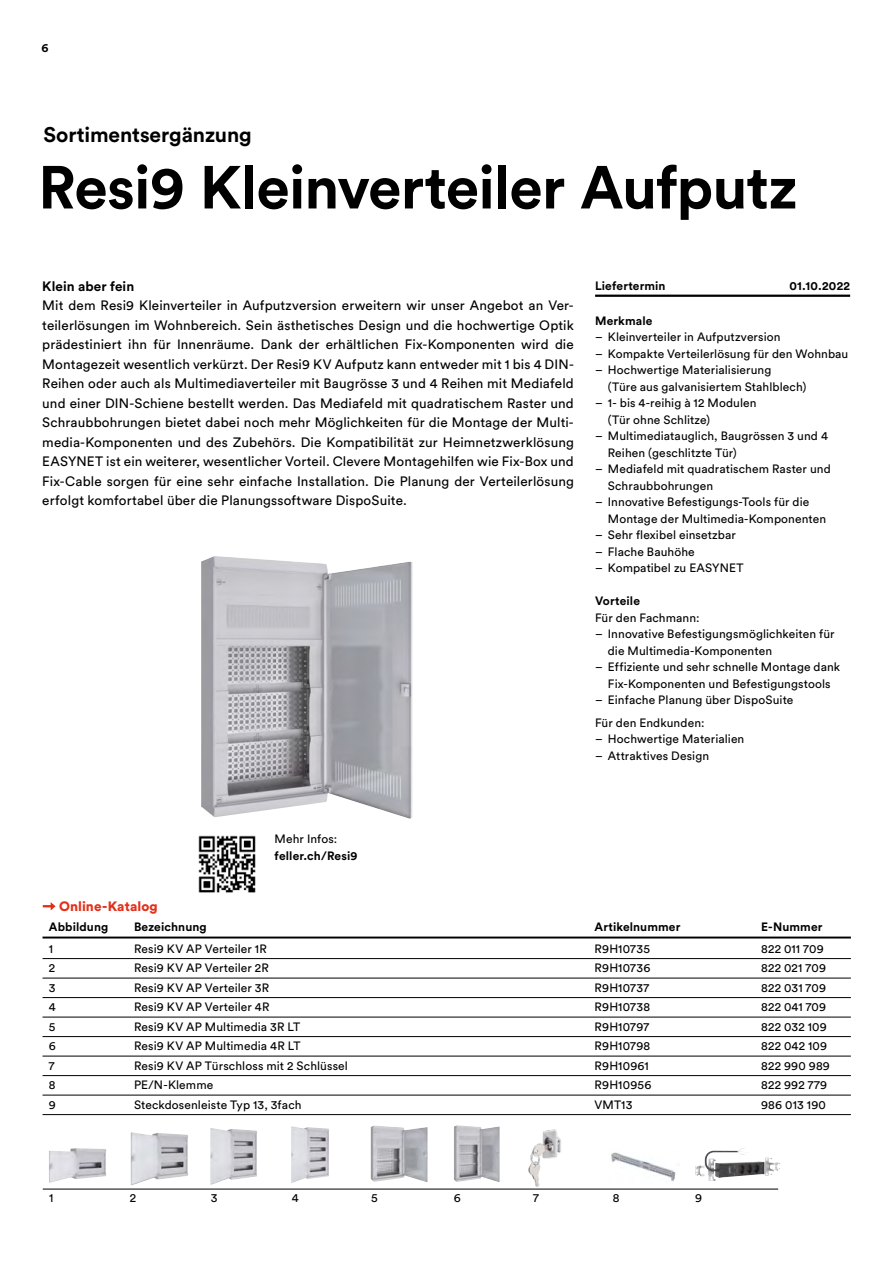
<style>
.page{position:relative;width:893px;height:1263px;background:#fff}
.page>*{position:absolute;margin:0;border:0;box-sizing:border-box;transform-origin:0 0}
.t1{font:700 60px "Circular Std";letter-spacing:-.015em;color:#000}
.t2{font:700 21px "Circular Std";letter-spacing:-.005em;color:#000}
.Fliesstext{font:13.5px/19.5px "Circular Std";letter-spacing:.01em;color:#000;text-align:justify}
.LINK_ROT{font:900 13.5px "Circular Std";letter-spacing:.005em;color:#e4301b}
.t3{font:700 13.5px "Circular Std";letter-spacing:.01em;color:#000}
.Sortiment_Inhalt{font:12px/16.5px "Circular Std";letter-spacing:.01em;color:#000}
.Sortiment_Inhalt_Tit{font:700 12px "Circular Std";letter-spacing:.01em;color:#000}
.Liefertermin_Linie_ü{font:700 12px "Circular Std";letter-spacing:.015em;color:#000}
</style>
<div class="page">
<hr style="left:43px;top:1189px;width:735px;height:1px;background:#000">
<img style="left:201px;top:556px;width:211px;height:263px">
<img style="left:49px;top:1148px;width:57px;height:34px">
<img style="left:131px;top:1132px;width:57px;height:53px">
<img style="left:210px;top:1128px;width:47px;height:57px">
<img style="left:291px;top:1126px;width:38px;height:57px">
<img style="left:371px;top:1125px;width:57px;height:57px">
<img style="left:454px;top:1125px;width:46px;height:57px">
<img style="left:611px;top:1152px;width:65px;height:29px">
<img style="left:704px;top:1148px;width:70px;height:33px">
<img style="left:525px;top:1129px;width:40px;height:61px">
<svg style="left:43px;top:902px;width:13px;height:8px"></svg>
<hr style="left:595px;top:295px;width:255px;height:2px;background:#000">
<hr style="left:43px;top:936px;width:808px;height:2px;background:#000">
<hr style="left:43px;top:958px;width:808px;height:1px;background:#000">
<hr style="left:43px;top:978px;width:808px;height:1px;background:#000">
<hr style="left:43px;top:997px;width:808px;height:1px;background:#000">
<hr style="left:43px;top:1017px;width:808px;height:1px;background:#000">
<hr style="left:43px;top:1036px;width:808px;height:1px;background:#000">
<hr style="left:43px;top:1056px;width:808px;height:1px;background:#000">
<hr style="left:43px;top:1075px;width:808px;height:1px;background:#000">
<hr style="left:43px;top:1095px;width:808px;height:1px;background:#000">
<hr style="left:43px;top:1114px;width:808px;height:1px;background:#000">
<img style="left:198px;top:835px;width:58px;height:58px">
<p class="Sortiment_Inhalt_Tit" style="left:41px;top:40px;width:8px">6</p>
<p class="t2" style="left:43px;top:122px;width:210px">Sortimentsergänzung</p>
<p class="t1" style="left:38px;top:149px;width:761px">Resi9 Kleinverteiler Aufputz</p>
<p class="t3" style="left:42px;top:277px;width:93px">Klein aber fein</p>
<p class="Fliesstext" style="left:42px;top:295px;width:533px">Mit dem Resi9 Kleinverteiler in Aufputzversion erweitern wir unser Angebot an Ver&shy;teilerlösungen im Wohnbereich. Sein ästhetisches Design und die hochwertige Optik prädestiniert ihn für Innenräume. Dank der erhältlichen Fix-Komponenten wird die Montagezeit wesentlich verkürzt. Der Resi9 KV Aufputz kann entweder mit 1 bis 4 DIN-Reihen oder auch als Multimediaverteiler mit Baugrösse 3 und 4 Reihen mit Mediafeld und einer DIN-Schiene bestellt werden. Das Mediafeld mit quadratischem Raster und Schraubbohrungen bietet dabei noch mehr Möglichkeiten für die Montage der Multi&shy;media-Komponenten und des Zubehörs. Die Kompatibilität zur Heimnetzwerklösung EASYNET ist ein weiterer, wesentlicher Vorteil. Clevere Montagehilfen wie Fix-Box und Fix-Cable sorgen für eine sehr einfache Installation. Die Planung der Verteilerlösung erfolgt komfortabel über die Planungssoftware DispoSuite.</p>
<p class="Liefertermin_Linie_ü" style="left:595px;top:278px;width:72px">Liefertermin</p>
<p class="Liefertermin_Linie_ü" style="left:789px;top:278px;width:62px">01.10.2022</p>
<p class="Sortiment_Inhalt_Tit" style="left:595px;top:313px;width:59px">Merkmale</p>
<p class="Sortiment_Inhalt" style="left:595px;top:329px;width:187px">– Kleinverteiler in Aufputzversion</p>
<p class="Sortiment_Inhalt" style="left:595px;top:345px;width:255px">– Kompakte Verteilerlösung für den Wohnbau</p>
<p class="Sortiment_Inhalt" style="left:608px;top:362px;width:200px;text-indent:-13px">– Hochwertige Materialisierung<br>(Türe aus galvanisiertem Stahlblech)</p>
<p class="Sortiment_Inhalt" style="left:608px;top:395px;width:150px;text-indent:-13px">– 1- bis 4-reihig à 12 Modulen (Tür ohne Schlitze)</p>
<p class="Sortiment_Inhalt" style="left:608px;top:428px;width:221px;text-indent:-13px">– Multimediatauglich, Baugrössen 3 und 4<br>Reihen (geschlitzte Tür)</p>
<p class="Sortiment_Inhalt" style="left:608px;top:461px;width:224px;text-indent:-13px">– Mediafeld mit quadratischem Raster und<br>Schraubbohrungen</p>
<p class="Sortiment_Inhalt" style="left:608px;top:494px;width:220px;text-indent:-13px">– Innovative Befestigungs-Tools für die<br>Montage der Multimedia-Komponenten</p>
<p class="Sortiment_Inhalt" style="left:595px;top:527px;width:142px">– Sehr flexibel einsetzbar</p>
<p class="Sortiment_Inhalt" style="left:595px;top:543px;width:101px">– Flache Bauhöhe</p>
<p class="Sortiment_Inhalt" style="left:595px;top:560px;width:150px">– Kompatibel zu EASYNET</p>
<p class="Sortiment_Inhalt_Tit" style="left:595px;top:593px;width:46px">Vorteile</p>
<p class="Sortiment_Inhalt" style="left:595px;top:609px;width:106px">Für den Fachmann:</p>
<p class="Sortiment_Inhalt" style="left:608px;top:626px;width:228px;text-indent:-13px">– Innovative Befestigungsmöglichkeiten für die Multimedia-Komponenten</p>
<p class="Sortiment_Inhalt" style="left:595px;top:659px;width:247px;text-align:center">– Effiziente und sehr schnelle Montage dank<br>Fix-Komponenten und Befestigungstools</p>
<p class="Sortiment_Inhalt" style="left:595px;top:692px;width:200px">– Einfache Planung über DispoSuite</p>
<p class="Sortiment_Inhalt" style="left:595px;top:714px;width:111px">Für den Endkunden:</p>
<p class="Sortiment_Inhalt" style="left:595px;top:731px;width:151px">– Hochwertige Materialien</p>
<p class="Sortiment_Inhalt" style="left:595px;top:747px;width:116px">– Attraktives Design</p>
<p class="LINK_ROT" style="left:59px;top:897px;width:100px">Online-Katalog</p>
<p class="Sortiment_Inhalt" style="left:275px;top:831px;width:64px">Mehr Infos:</p>
<p class="Sortiment_Inhalt_Tit" style="left:275px;top:848px;width:84px">feller.ch/Resi9</p>
<p class="Sortiment_Inhalt_Tit" style="left:49px;top:919px;width:61px">Abbildung</p>
<p class="Sortiment_Inhalt_Tit" style="left:134px;top:919px;width:74px">Bezeichnung</p>
<p class="Sortiment_Inhalt_Tit" style="left:595px;top:919px;width:87px">Artikelnummer</p>
<p class="Sortiment_Inhalt_Tit" style="left:761px;top:919px;width:63px">E-Nummer</p>
<p class="Sortiment_Inhalt" style="left:49px;top:940px;width:6px">1</p>
<p class="Sortiment_Inhalt" style="left:134px;top:940px;width:134px">Resi9 KV AP Verteiler 1R</p>
<p class="Sortiment_Inhalt" style="left:595px;top:940px;width:57px">R9H10735</p>
<p class="Sortiment_Inhalt" style="left:761px;top:940px;width:64px">822 011 709</p>
<p class="Sortiment_Inhalt" style="left:49px;top:959px;width:8px">2</p>
<p class="Sortiment_Inhalt" style="left:134px;top:959px;width:136px">Resi9 KV AP Verteiler 2R</p>
<p class="Sortiment_Inhalt" style="left:595px;top:959px;width:57px">R9H10736</p>
<p class="Sortiment_Inhalt" style="left:761px;top:959px;width:66px">822 021 709</p>
<p class="Sortiment_Inhalt" style="left:49px;top:979px;width:8px">3</p>
<p class="Sortiment_Inhalt" style="left:134px;top:979px;width:137px">Resi9 KV AP Verteiler 3R</p>
<p class="Sortiment_Inhalt" style="left:595px;top:979px;width:56px">R9H10737</p>
<p class="Sortiment_Inhalt" style="left:761px;top:979px;width:67px">822 031 709</p>
<p class="Sortiment_Inhalt" style="left:49px;top:998px;width:8px">4</p>
<p class="Sortiment_Inhalt" style="left:134px;top:998px;width:137px">Resi9 KV AP Verteiler 4R</p>
<p class="Sortiment_Inhalt" style="left:595px;top:998px;width:57px">R9H10738</p>
<p class="Sortiment_Inhalt" style="left:761px;top:998px;width:67px">822 041 709</p>
<p class="Sortiment_Inhalt" style="left:49px;top:1018px;width:8px">5</p>
<p class="Sortiment_Inhalt" style="left:134px;top:1018px;width:168px">Resi9 KV AP Multimedia 3R LT</p>
<p class="Sortiment_Inhalt" style="left:595px;top:1018px;width:56px">R9H10797</p>
<p class="Sortiment_Inhalt" style="left:761px;top:1018px;width:67px">822 032 109</p>
<p class="Sortiment_Inhalt" style="left:49px;top:1037px;width:8px">6</p>
<p class="Sortiment_Inhalt" style="left:134px;top:1037px;width:168px">Resi9 KV AP Multimedia 4R LT</p>
<p class="Sortiment_Inhalt" style="left:595px;top:1037px;width:57px">R9H10798</p>
<p class="Sortiment_Inhalt" style="left:761px;top:1037px;width:68px">822 042 109</p>
<p class="Sortiment_Inhalt" style="left:49px;top:1057px;width:7px">7</p>
<p class="Sortiment_Inhalt" style="left:134px;top:1057px;width:215px">Resi9 KV AP Türschloss mit 2 Schlüssel</p>
<p class="Sortiment_Inhalt" style="left:595px;top:1057px;width:56px">R9H10961</p>
<p class="Sortiment_Inhalt" style="left:761px;top:1057px;width:70px">822 990 989</p>
<p class="Sortiment_Inhalt" style="left:49px;top:1076px;width:8px">8</p>
<p class="Sortiment_Inhalt" style="left:134px;top:1076px;width:81px">PE/N-Klemme</p>
<p class="Sortiment_Inhalt" style="left:595px;top:1076px;width:58px">R9H10956</p>
<p class="Sortiment_Inhalt" style="left:761px;top:1076px;width:68px">822 992 779</p>
<p class="Sortiment_Inhalt" style="left:49px;top:1096px;width:8px">9</p>
<p class="Sortiment_Inhalt" style="left:134px;top:1096px;width:169px">Steckdosenleiste Typ 13, 3fach</p>
<p class="Sortiment_Inhalt" style="left:595px;top:1096px;width:39px">VMT13</p>
<p class="Sortiment_Inhalt" style="left:761px;top:1096px;width:66px">986 013 190</p>
<p class="Sortiment_Inhalt" style="left:49px;top:1189px;width:6px">1</p>
<p class="Sortiment_Inhalt" style="left:130px;top:1189px;width:8px">2</p>
<p class="Sortiment_Inhalt" style="left:211px;top:1189px;width:8px">3</p>
<p class="Sortiment_Inhalt" style="left:292px;top:1189px;width:8px">4</p>
<p class="Sortiment_Inhalt" style="left:371px;top:1189px;width:8px">5</p>
<p class="Sortiment_Inhalt" style="left:454px;top:1189px;width:8px">6</p>
<p class="Sortiment_Inhalt" style="left:533px;top:1189px;width:7px">7</p>
<p class="Sortiment_Inhalt" style="left:613px;top:1189px;width:8px">8</p>
<p class="Sortiment_Inhalt" style="left:695px;top:1189px;width:8px">9</p>
</div>
